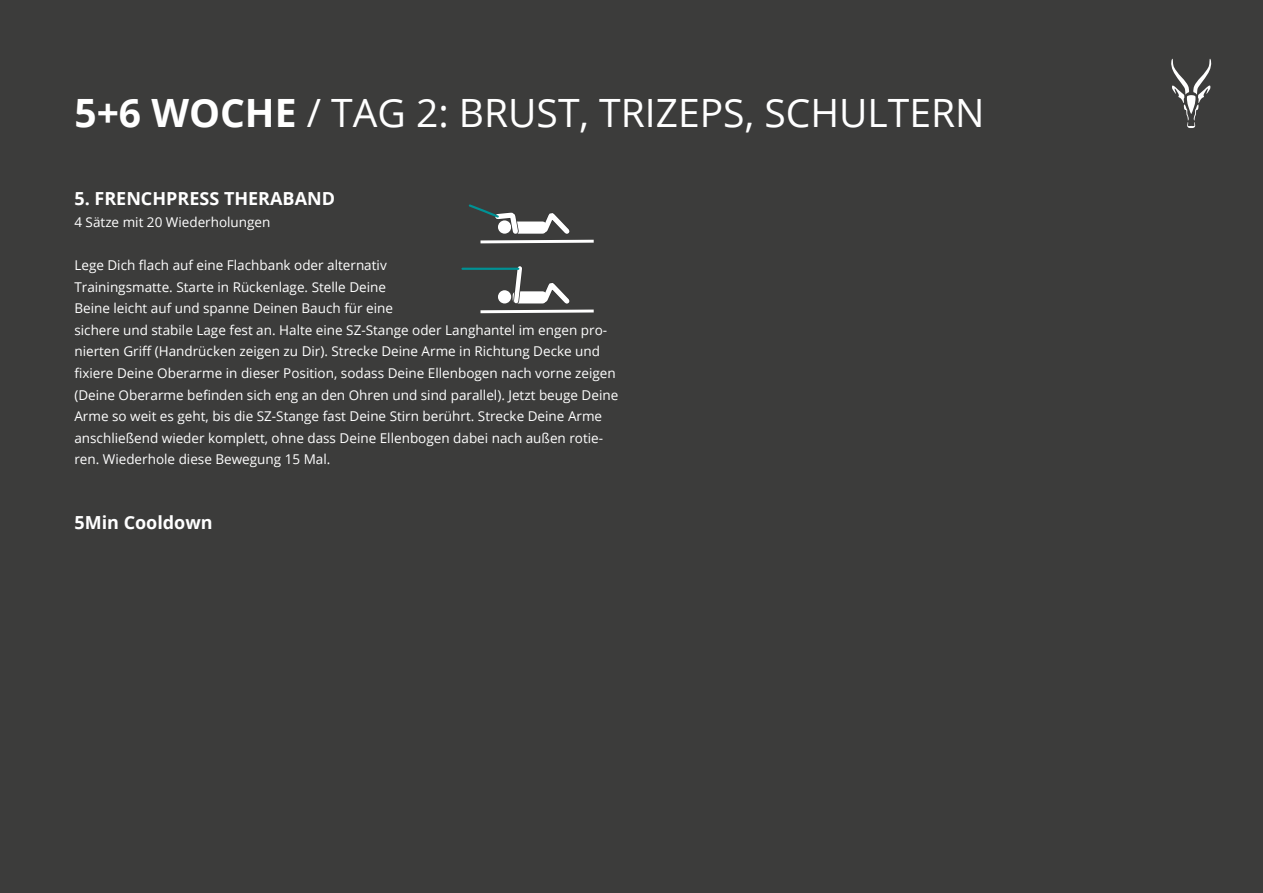
<style>
.page{position:relative;width:1263px;height:893px;background:#3c3c3b}
.page>*{position:absolute;margin:0;border:0;box-sizing:border-box;transform-origin:0 0}
.t1{font:39px "Open Sans";color:#fff}
.t2{font:700 18px "Open Sans";color:#fff}
.t3{font:13.5px/21.6px "Open Sans";color:#fff}
.s1{font-weight:700}
</style>
<div class="page">
<svg style="left:1171px;top:59px;width:40px;height:69px"></svg>
<svg style="left:461px;top:204px;width:133px;height:110px"></svg>
<h1 class="t1" style="left:74px;top:86px;width:912px"><span class="s1">5+6 WOCHE</span> / TAG 2: BRUST, TRIZEPS, SCHULTERN</h1>
<h2 class="t2" style="left:74px;top:186px;width:262px">5. FRENCHPRESS THERABAND</h2>
<p class="t3" style="left:74px;top:211px;width:198px">4 Sätze mit 20 Wiederholungen</p>
<p class="t3" style="left:74px;top:254px;width:545px">Lege Dich flach auf eine Flachbank oder alternativ<br>Trainingsmatte. Starte in Rückenlage. Stelle Deine<br>Beine leicht auf und spanne Deinen Bauch für eine<br>sichere und stabile Lage fest an. Halte eine SZ-Stange oder Langhantel im engen pro&shy;nierten Griff (Handrücken zeigen zu Dir). Strecke Deine Arme in Richtung Decke und fixiere Deine Oberarme in dieser Position, sodass Deine Ellenbogen nach vorne zeigen (Deine Oberarme befinden sich eng an den Ohren und sind parallel). Jetzt beuge Deine Arme so weit es geht, bis die SZ-Stange fast Deine Stirn berührt. Strecke Deine Arme anschließend wieder komplett, ohne dass Deine Ellenbogen dabei nach außen rotie&shy;ren. Wiederhole diese Bewegung 15 Mal.</p>
<h2 class="t2" style="left:74px;top:510px;width:140px">5Min Cooldown</h2>
</div>
